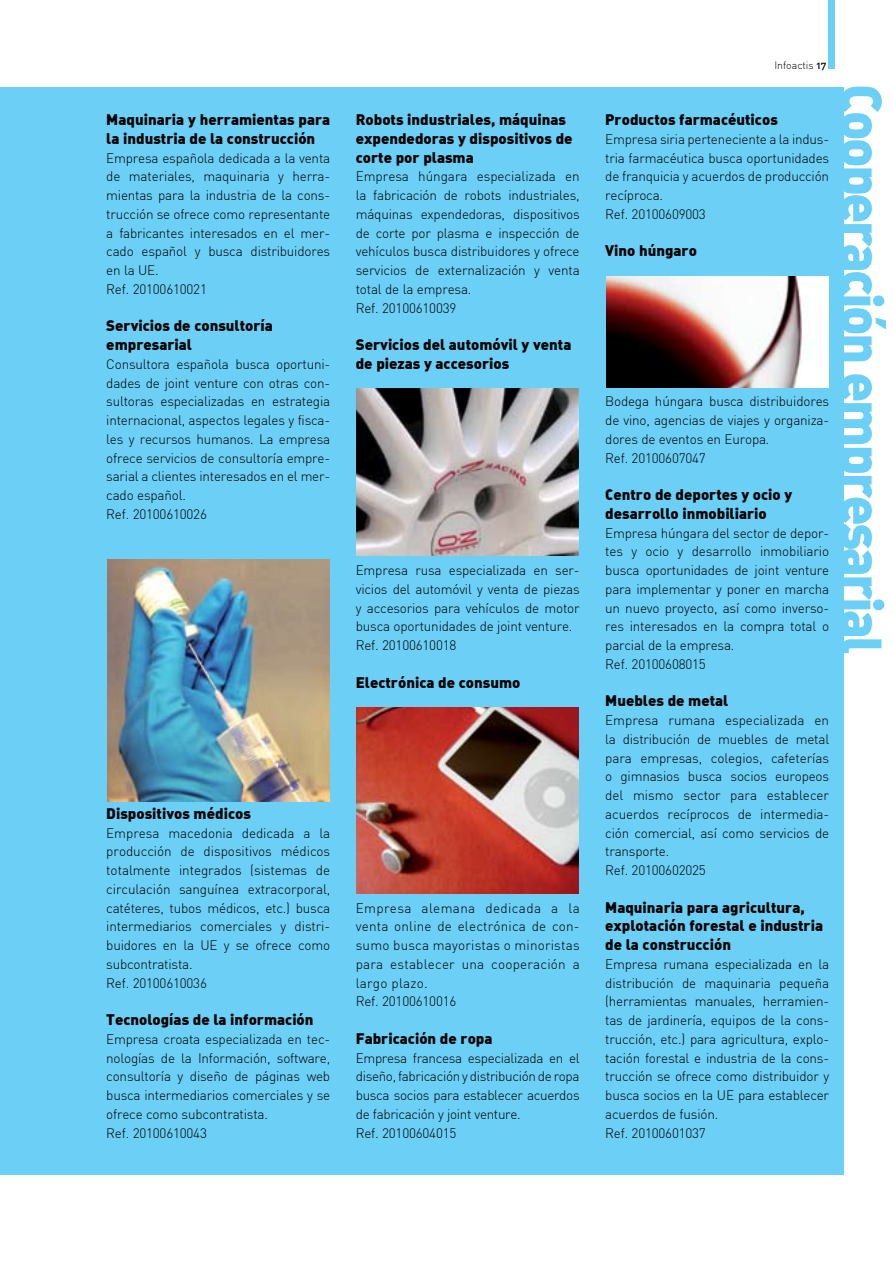
<style>
.page{position:relative;width:893px;height:1263px;background:#fff}
.page>*{position:absolute;margin:0;border:0;box-sizing:border-box;transform-origin:0 0}
.t1{font:900 57px "DIN Alternate";letter-spacing:-.05em;color:#6ccff6;scale:.95 1}
.t2{font:900 15px/18.8px "DIN Alternate";color:#000}
.t3{font:300 13.5px/18.8px "DIN";letter-spacing:-.015em;color:#000}
.t4{font:300 13.5px/18.8px "DIN";letter-spacing:.015em;color:#000}
.t5{font:300 10.5px "DIN Alternate";color:#000}
.s1{font-weight:500}
</style>
<div class="page">
<div style="left:0;top:88px;width:844px;height:1087px;background:#6ccff6"></div>
<div style="left:829px;top:0;width:6px;height:69px;background:#6ccff6"></div>
<img style="left:107px;top:559px;width:222px;height:242px">
<img style="left:356px;top:388px;width:223px;height:167px">
<img style="left:356px;top:707px;width:223px;height:186px">
<img style="left:606px;top:276px;width:222px;height:111px">
<p class="t2" style="left:106px;top:109px;width:225px">Maquinaria y herramientas para la industria de la construcción</p>
<p class="t3" style="left:106px;top:148px;width:225px">Empresa española dedicada a la venta de materiales, maquinaria y herra&shy;mientas para la industria de la cons&shy;trucción se ofrece como representante a fabricantes interesados en el mer&shy;cado español y busca distribuidores en la UE.<br>Ref. 20100610021</p>
<p class="t2" style="left:106px;top:316px;width:168px">Servicios de consultoría empresarial</p>
<p class="t3" style="left:106px;top:354px;width:225px">Consultora española busca oportuni&shy;dades de joint venture con otras con&shy;sultoras especializadas en estrategia internacional, aspectos legales y fisca&shy;les y recursos humanos. La empresa ofrece servicios de consultoría empre&shy;sarial a clientes interesados en el mer&shy;cado español.<br>Ref. 20100610026</p>
<p class="t2" style="left:106px;top:803px;width:146px">Dispositivos médicos</p>
<p class="t3" style="left:106px;top:823px;width:225px">Empresa macedonia dedicada a la producción de dispositivos médicos totalmente integrados (sistemas de circulación sanguínea extracorporal, catéteres, tubos médicos, etc.) busca intermediarios comerciales y distri&shy;buidores en la UE y se ofrece como subcontratista.<br>Ref. 20100610036</p>
<p class="t2" style="left:106px;top:1009px;width:209px">Tecnologías de la información</p>
<p class="t3" style="left:106px;top:1029px;width:225px">Empresa croata especializada en tec&shy;nologías de la Información, software, consultoría y diseño de páginas web busca intermediarios comerciales y se ofrece como subcontratista.<br>Ref. 20100610043</p>
<p class="t2" style="left:356px;top:109px;width:218px">Robots industriales, máquinas expendedoras y dispositivos de corte por plasma</p>
<p class="t3" style="left:356px;top:167px;width:225px">Empresa húngara especializada en la fabricación de robots industriales, máquinas expendedoras, dispositivos de corte por plasma e inspección de vehículos busca distribuidores y ofrece servicios de externalización y venta total de la empresa.<br>Ref. 20100610039</p>
<p class="t2" style="left:356px;top:334px;width:217px">Servicios del automóvil y venta de piezas y accesorios</p>
<p class="t3" style="left:356px;top:561px;width:225px">Empresa rusa especializada en ser&shy;vicios del automóvil y venta de piezas y accesorios para vehículos de motor busca oportunidades de joint venture.<br>Ref. 20100610018</p>
<p class="t2" style="left:356px;top:672px;width:166px">Electrónica de consumo</p>
<p class="t4" style="left:356px;top:898px;width:225px">Empresa alemana dedicada a la venta online de electrónica de con&shy;sumo busca mayoristas o minoristas para establecer una cooperación a largo plazo.<br>Ref. 20100610016</p>
<p class="t2" style="left:356px;top:1028px;width:138px">Fabricación de ropa</p>
<p class="t3" style="left:356px;top:1048px;width:225px">Empresa francesa especializada en el diseño, fabricación y distribución de ropa busca socios para establecer acuerdos de fabricación y joint venture.<br>Ref. 20100604015</p>
<p class="t5" style="left:774px;top:59px;width:53px">Infoactis <span class="s1">17</span></p>
<h1 class="t1" style="left:900px;top:84px;width:602px;rotate:90deg">Cooperación empresarial</h1>
<p class="t2" style="left:605px;top:109px;width:174px">Productos farmacéuticos</p>
<p class="t3" style="left:605px;top:129px;width:225px">Empresa siria perteneciente a la indus&shy;tria farmacéutica busca oportunidades de franquicia y acuerdos de producción recíproca.<br>Ref. 20100609003</p>
<p class="t2" style="left:605px;top:241px;width:93px">Vino húngaro</p>
<p class="t3" style="left:605px;top:392px;width:225px">Bodega húngara busca distribuidores de vino, agencias de viajes y organiza&shy;dores de eventos en Europa.<br>Ref. 20100607047</p>
<p class="t2" style="left:605px;top:484px;width:188px">Centro de deportes y ocio y desarrollo inmobiliario</p>
<p class="t3" style="left:605px;top:523px;width:225px">Empresa húngara del sector de depor&shy;tes y ocio y desarrollo inmobiliario busca oportunidades de joint venture para implementar y poner en marcha un nuevo proyecto, así como inverso&shy;res interesados en la compra total o parcial de la empresa.<br>Ref. 20100608015</p>
<p class="t2" style="left:605px;top:691px;width:125px">Muebles de metal</p>
<p class="t3" style="left:605px;top:711px;width:225px">Empresa rumana especializada en la distribución de muebles de metal para empresas, colegios, cafeterías o gimnasios busca socios europeos del mismo sector para establecer acuerdos recíprocos de intermedia&shy;ción comercial, así como servicios de transporte.<br>Ref. 20100602025</p>
<p class="t2" style="left:605px;top:897px;width:219px">Maquinaria para agricultura, explotación forestal e industria de la construcción</p>
<p class="t3" style="left:605px;top:954px;width:225px">Empresa rumana especializada en la distribución de maquinaria pequeña (herramientas manuales, herramien&shy;tas de jardinería, equipos de la cons&shy;trucción, etc.) para agricultura, explo&shy;tación forestal e industria de la cons&shy;trucción se ofrece como distribuidor y busca socios en la UE para establecer acuerdos de fusión.<br>Ref. 20100601037</p>
</div>
